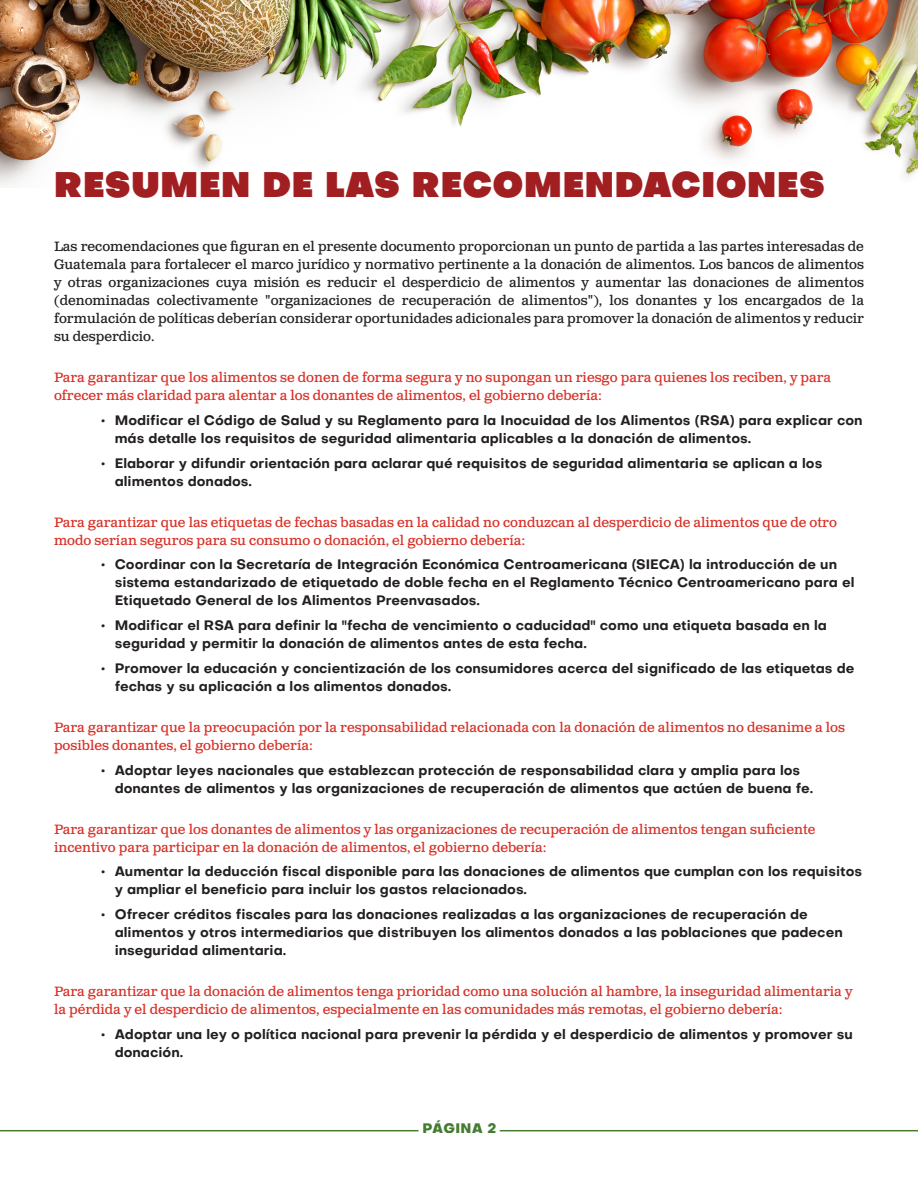
<style>
.page{position:relative;width:918px;height:1188px;background:#fff}
.page>*{position:absolute;margin:0;border:0;box-sizing:border-box;transform-origin:0 0}
.heading_1{font:34.5px "Objectivity Super";letter-spacing:.025em;color:#a11e21}
.List_Paragraph{font:700 13.5px/18px "Objectivity";color:#231f20}
.t1{font:13.5px/18px "Clarendon Text Pro";color:#d73127}
.t2{font:13.5px/18px "Clarendon Text Pro";color:#231f20;text-align:justify}
.t3{font:800 13.5px "Objectivity";letter-spacing:.03em;color:#457c32}
</style>
<div class="page">
<img style="left:0;top:0;width:918px;height:186px">
<hr style="left:0;top:1130px;width:418px;height:1px;background:#457c32">
<hr style="left:500px;top:1130px;width:418px;height:1px;background:#457c32">
<p class="heading_1" style="left:54px;top:157px;width:772px">RESUMEN DE LAS RECOMENDACIONES</p>
<p class="t2" style="left:54px;top:238px;width:812px">Las recomendaciones que figuran en el presente documento proporcionan un punto de partida a las partes interesadas de Guatemala para fortalecer el marco jurídico y normativo pertinente a la donación de alimentos. Los bancos de alimentos y otras organizaciones cuya misión es reducir el desperdicio de alimentos y aumentar las donaciones de alimentos (denominadas colectivamente "organizaciones de recuperación de alimentos"), los donantes y los encargados de la formulación de políticas deberían considerar oportunidades adicionales para promover la donación de alimentos y reducir su desperdicio.</p>
<p class="t1" style="left:54px;top:369px;width:779px">Para garantizar que los alimentos se donen de forma segura y no supongan un riesgo para quienes los reciben, y para ofrecer más claridad para alentar a los donantes de alimentos, el gobierno debería:</p>
<p class="List_Paragraph" style="left:115px;top:411px;width:749px;text-indent:-14px">• Modificar el Código de Salud y su Reglamento para la Inocuidad de los Alimentos (RSA) para explicar con más detalle los requisitos de seguridad alimentaria aplicables a la donación de alimentos.</p>
<p class="List_Paragraph" style="left:115px;top:454px;width:709px;text-indent:-14px">• Elaborar y difundir orientación para aclarar qué requisitos de seguridad alimentaria se aplican a los alimentos donados.</p>
<p class="t1" style="left:54px;top:514px;width:785px">Para garantizar que las etiquetas de fechas basadas en la calidad no conduzcan al desperdicio de alimentos que de otro modo serían seguros para su consumo o donación, el gobierno debería:</p>
<p class="List_Paragraph" style="left:115px;top:555px;width:741px;text-indent:-14px">• Coordinar con la Secretaría de Integración Económica Centroamericana (SIECA) la introducción de un sistema estandarizado de etiquetado de doble fecha en el Reglamento Técnico Centroamericano para el<br>Etiquetado General de los Alimentos Preenvasados.</p>
<p class="List_Paragraph" style="left:115px;top:616px;width:714px;text-indent:-14px">• Modificar el RSA para definir la "fecha de vencimiento o caducidad" como una etiqueta basada en la seguridad y permitir la donación de alimentos antes de esta fecha.</p>
<p class="List_Paragraph" style="left:115px;top:659px;width:741px;text-indent:-14px">• Promover la educación y concientización de los consumidores acerca del significado de las etiquetas de fechas y su aplicación a los alimentos donados.</p>
<p class="t1" style="left:54px;top:719px;width:793px">Para garantizar que la preocupación por la responsabilidad relacionada con la donación de alimentos no desanime a los posibles donantes, el gobierno debería:</p>
<p class="List_Paragraph" style="left:115px;top:761px;width:700px;text-indent:-14px">• Adoptar leyes nacionales que establezcan protección de responsabilidad clara y amplia para los donantes de alimentos y las organizaciones de recuperación de alimentos que actúen de buena fe.</p>
<p class="t1" style="left:54px;top:820px;width:763px">Para garantizar que los donantes de alimentos y las organizaciones de recuperación de alimentos tengan suficiente incentivo para participar en la donación de alimentos, el gobierno debería:</p>
<p class="List_Paragraph" style="left:115px;top:862px;width:749px;text-indent:-14px">• Aumentar la deducción fiscal disponible para las donaciones de alimentos que cumplan con los requisitos y ampliar el beneficio para incluir los gastos relacionados.</p>
<p class="List_Paragraph" style="left:115px;top:905px;width:730px;text-indent:-14px">• Ofrecer créditos fiscales para las donaciones realizadas a las organizaciones de recuperación de alimentos y otros intermediarios que distribuyen los alimentos donados a las poblaciones que padecen inseguridad alimentaria.</p>
<p class="t1" style="left:54px;top:983px;width:800px">Para garantizar que la donación de alimentos tenga prioridad como una solución al hambre, la inseguridad alimentaria y la pérdida y el desperdicio de alimentos, especialmente en las comunidades más remotas, el gobierno debería:</p>
<p class="List_Paragraph" style="left:115px;top:1025px;width:740px;text-indent:-14px">• Adoptar una ley o política nacional para prevenir la pérdida y el desperdicio de alimentos y promover su donación.</p>
<p class="t3" style="left:423px;top:1118px;width:75px">PÁGINA 2</p>
</div>
